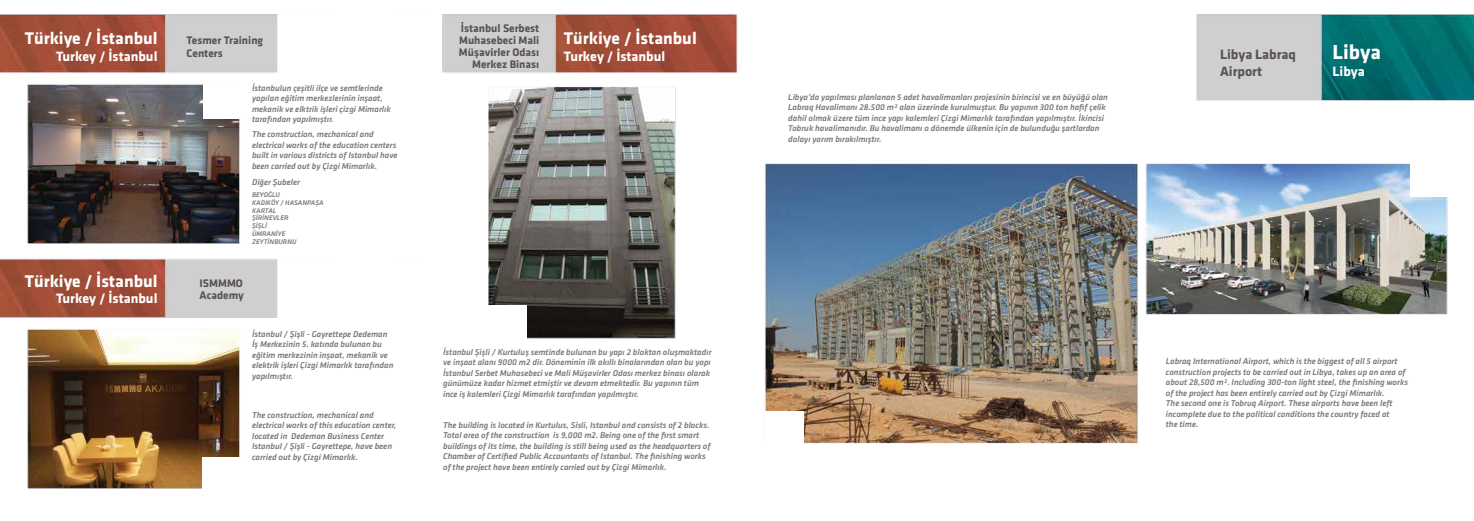
<style>
.page{position:relative;width:1474px;height:521px;background:#fff}
.page>*{position:absolute;margin:0;border:0;box-sizing:border-box;transform-origin:0 0}
.t1{font:700 21px "Klavika";color:#fff}
.t2{font:700 17.5px "Klavika";color:#fff}
.t3{font:700 14px "Klavika";color:#fff}
.t4{font:700 14px/16.8px "Klavika";color:#5b5354}
.t5{font:700 11.38px/12.2px "Klavika";color:#5b5354}
.t6{font:italic 500 8.75px/10.5px "Klavika";color:#7a7974}
.t7{font:italic 500 7px/7.9px "Klavika";color:#7a7974}
</style>
<div class="page">
<img style="left:0;top:14px;width:1473px;height:475px">
<div style="left:202px;top:457px;width:39px;height:35px;background:#fff"></div>
<div style="left:203px;top:85px;width:38px;height:34px;background:#fff"></div>
<div style="left:487px;top:305px;width:39px;height:34px;background:#fff"></div>
<div style="left:765px;top:411px;width:39px;height:35px;background:#fff"></div>
<div style="left:1409px;top:163px;width:39px;height:34px;background:#fff"></div>
<h2 class="t2" style="left:25px;top:29px;width:134px">Türkiye / İstanbul</h2>
<h3 class="t3" style="left:56px;top:49px;width:103px">Turkey / İstanbul</h3>
<h2 class="t2" style="left:25px;top:271px;width:134px">Türkiye / İstanbul</h2>
<h3 class="t3" style="left:56px;top:291px;width:103px">Turkey / İstanbul</h3>
<h3 class="t5" style="left:187px;top:35px;width:78px">Tesmer Training<br>Centers</h3>
<p class="t6" style="left:252px;top:83px;width:140px">İstanbulun çeşitli ilçe ve semtlerinde yapılan eğitim merkezlerinin inşaat, mekanik ve elktrik işleri çizgi Mimarlık tarafından yapılmıştır.</p>
<p class="t6" style="left:252px;top:129px;width:147px">The construction, mechanical and electrical works of the education centers built in various districts of Istanbul have been carried out by Çizgi Mimarlık.</p>
<p class="t6" style="left:252px;top:177px;width:49px">Diğer Şubeler</p>
<p class="t7" style="left:252px;top:191px;width:73px">BEYOĞLU<br>KADIKÖY / HASANPAŞA<br>KARTAL<br>ŞİRİNEVLER<br>ŞİŞLİ<br>ÜMRANİYE<br>ZEYTİNBURNU</p>
<h3 class="t5" style="left:200px;top:277px;width:46px">ISMMMO<br>Academy</h3>
<p class="t6" style="left:252px;top:328px;width:143px">İstanbul / Şişli - Gayrettepe Dedeman İş Merkezinin 5. katında bulunan bu eğitim merkezinin inşaat, mekanik ve elektrik işleri Çizgi Mimarlık tarafından yapılmıştır.</p>
<p class="t6" style="left:252px;top:410px;width:146px">The construction, mechanical and electrical works of this education center, located in Dedeman Business Center Istanbul / Şişli - Gayrettepe, have been carried out by Çizgi Mimarlık.</p>
<h3 class="t5" style="left:459px;top:22px;width:82px;text-align:right">İstanbul Serbest<br>Muhasebeci Mali<br>Müşavirler Odası<br>Merkez Binası</h3>
<h2 class="t2" style="left:564px;top:29px;width:134px">Türkiye / İstanbul</h2>
<h3 class="t3" style="left:564px;top:49px;width:103px">Turkey / İstanbul</h3>
<h3 class="t4" style="left:1219px;top:46px;width:78px">Libya Labraq<br>Airport</h3>
<h1 class="t1" style="left:1332px;top:41px;width:50px">Libya</h1>
<h3 class="t3" style="left:1332px;top:64px;width:34px">Libya</h3>
<p class="t6" style="left:788px;top:92px;width:321px">Libya’da yapılması planlanan 5 adet havalimanları projesinin birincisi ve en büyüğü olan Labraq Havalimanı 28.500 m² alan üzerinde kurulmuştur. Bu yapının 300 ton hafif çelik dahil olmak üzere tüm ince yapı kalemleri Çizgi Mimarlık tarafından yapılmıştır. İkincisi Tobruk havalimanıdır. Bu havalimanı o dönemde ülkenin için de bulunduğu şartlardan dolayı yarım bırakılmıştır.</p>
<p class="t6" style="left:443px;top:347px;width:270px">İstanbul Şişli / Kurtuluş semtinde bulunan bu yapı 2 bloktan oluşmaktadır ve inşaat alanı 9000 m2 dir. Döneminin ilk akıllı binalarından olan bu yapı İstanbul Serbet Muhasebeci ve Mali Müşavirler Odası merkez binası olarak günümüze kadar hizmet etmiştir ve devam etmektedir. Bu yapının tüm ince iş kalemleri Çizgi Mimarlık tarafından yapılmıştır.</p>
<p class="t6" style="left:443px;top:420px;width:269px">The building is located in Kurtulus, Sisli, Istanbul and consists of 2 blocks.<br>Total area of the construction is 9,000 m2. Being one of the first smart buildings of its time, the building is still being used as the headquarters of Chamber of Certified Public Accountants of Istanbul. The finishing works of the project have been entirely carried out by Çizgi Mimarlık.</p>
<p class="t6" style="left:1165px;top:356px;width:243px">Labraq International Airport, which is the biggest of all 5 airport construction projects to be carried out in Libya, takes up an area of about 28,500 m². Including 300-ton light steel, the finishing works of the project has been entirely carried out by Çizgi Mimarlık.<br>The second one is Tobruq Airport. These airports have been left incomplete due to the political conditions the country faced at<br>the time.</p>
</div>
